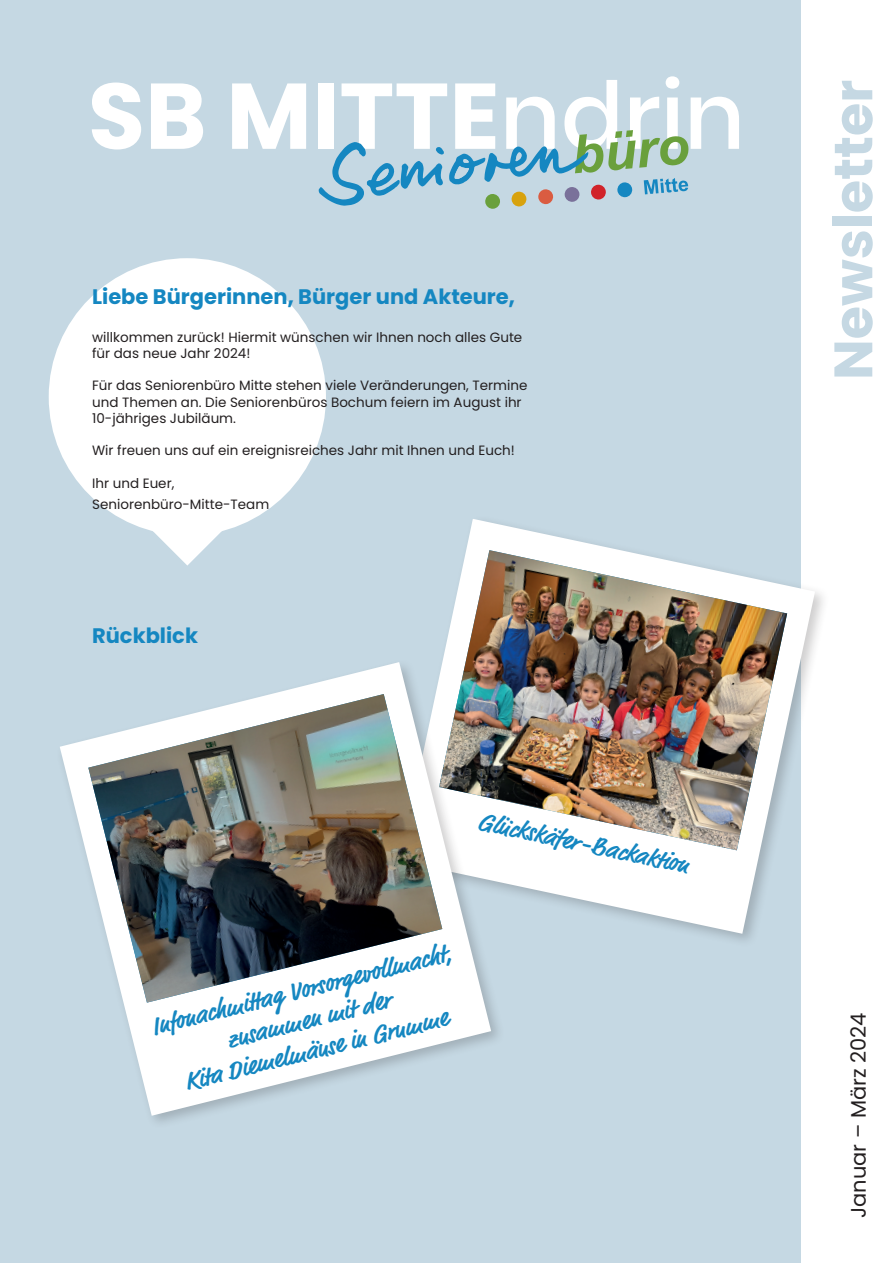
<style>
.page{position:relative;width:893px;height:1263px;background:#fff}
.page>*{position:absolute;margin:0;border:0;box-sizing:border-box;transform-origin:0 0}
.t1{font:700 93.15px "Poppins";color:#fff}
.t2{font:700 54px "Poppins";color:#c5d8e3}
.t3{font:700 25.65px/30.8px "Market Pro";color:#1587c1;text-align:center}
.t4{font:700 21px "Poppins";color:#1587c1}
.t5{font:21px "Poppins";color:#231f20}
.t6{font:13.5px/16.2px "Poppins";color:#231f20}
.s1{font-weight:500}
</style>
<div class="page">
<div style="left:0;top:0;width:801px;height:1263px;background:#c5d8e3"></div>
<svg style="left:318px;top:130px;width:371px;height:76px"></svg>
<div style="left:538px;top:189px;width:15px;height:15px;background:#da5c41;border-radius:50%"></div>
<div style="left:591px;top:184px;width:15px;height:16px;background:#d1232a;border-radius:50%"></div>
<svg style="left:511px;top:191px;width:16px;height:16px"></svg>
<div style="left:485px;top:194px;width:15px;height:15px;background:#6aa03c;border-radius:50%"></div>
<div style="left:617px;top:182px;width:15px;height:16px;background:#1587c1;border-radius:50%"></div>
<div style="left:564px;top:187px;width:16px;height:15px;background:#7a719a;border-radius:50%"></div>
<div style="left:396px;top:515px;width:434px;height:433px;background:#231f20;opacity:.22"></div>
<svg style="left:400px;top:519px;width:415px;height:415px"></svg>
<img style="left:439px;top:550px;width:348px;height:300px">
<div style="left:49px;top:258px;width:277px;height:277px;background:#fff;border-radius:50%"></div>
<svg style="left:127px;top:521px;width:120px;height:45px"></svg>
<div style="left:56px;top:658px;width:449px;height:472px;background:#231f20;opacity:.22"></div>
<svg style="left:60px;top:662px;width:431px;height:454px"></svg>
<img style="left:88px;top:694px;width:354px;height:309px">
<h1 class="t1" style="left:88px;top:62px;width:659px">SB MITTE<span class="s1">ndrin</span></h1>
<h3 class="t4" style="left:92px;top:284px;width:424px">Liebe Bürgerinnen, Bürger und Akteure,</h3>
<p class="t6" style="left:92px;top:329px;width:432px">willkommen zurück! Hiermit wünschen wir Ihnen noch alles Gute für das neue Jahr 2024!</p>
<p class="t6" style="left:92px;top:378px;width:437px">Für das Seniorenbüro Mitte stehen viele Veränderungen, Termine und Themen an. Die Seniorenbüros Bochum feiern im August ihr<br>10-jähriges Jubiläum.</p>
<p class="t6" style="left:92px;top:442px;width:424px">Wir freuen uns auf ein ereignisreiches Jahr mit Ihnen und Euch!</p>
<p class="t6" style="left:92px;top:472px;width:179px;line-height:21.6px">Ihr und Euer,<br>Seniorenbüro-Mitte-Team</p>
<h3 class="t4" style="left:92px;top:623px;width:107px">Rückblick</h3>
<h3 class="t3" style="left:482px;top:806px;width:216px;rotate:12deg">Glückskäfer-Backaktion</h3>
<h3 class="t3" style="left:149px;top:1013px;width:309px;rotate:-14deg">Infonachmittag Vorsorgevollmacht, zusammen mit der<br>Kita Diemelmäuse in Grumme</h3>
<h2 class="t2" style="left:822px;top:380px;width:302px;rotate:-90deg">Newsletter</h2>
<h3 class="t5" style="left:846px;top:1218px;width:207px;rotate:-90deg">Januar – März 2024</h3>
</div>
